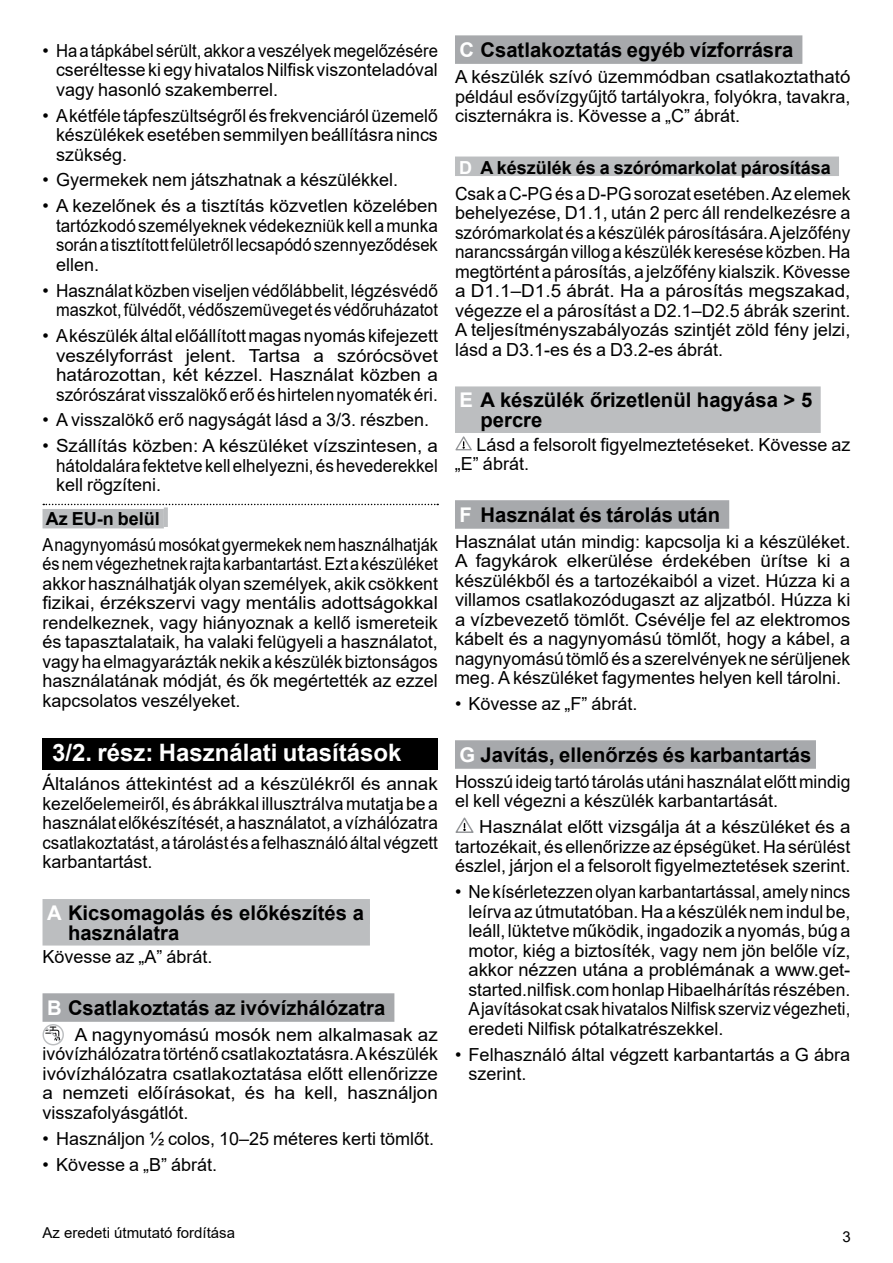
<style>
.page{position:relative;width:893px;height:1263px;background:#fff}
.page>*{position:absolute;margin:0;border:0;box-sizing:border-box;transform-origin:0 0}
.t1{font:700 24px "Arial";color:#fff}
.t2{font:700 20.25px/19.5px "Arial";color:#000}
.t3{font:18px/19.5px "Arial";color:#000;text-align:justify}
.t4{font:18px/19.5px "Arial";color:#000;text-align:justify;scale:1.05 1}
.t5{font:18px/19.5px "Arial";color:#000;text-align:justify;scale:.91 1}
.t6{font:18px/19.5px "Arial";color:#000;text-align:justify;scale:1.04 1}
.t7{font:700 18px "Arial";color:#000}
.t8{font:15px "Arial";color:#000}
.s1{color:#fff}
.s2{font-weight:700;color:#fff}
.s3{font-weight:700}
</style>
<div class="page">
<svg style="left:43px;top:504px;width:395px;height:1px"></svg>
<div style="left:43px;top:509px;width:121px;height:19px;background:#bcbec0"></div>
<hr style="left:164px;top:507px;width:4px;height:20px;background:#bcbec0">
<div style="left:43px;top:738px;width:395px;height:31px;background:#000"></div>
<div style="left:43px;top:899px;width:327px;height:46px;background:#bcbec0"></div>
<div style="left:43px;top:993px;width:351px;height:29px;background:#a7a9ac"></div>
<svg style="left:43px;top:1024px;width:21px;height:21px"></svg>
<div style="left:455px;top:35px;width:347px;height:29px;background:#a7a9ac"></div>
<div style="left:455px;top:157px;width:384px;height:19px;background:#bcbec0"></div>
<div style="left:455px;top:386px;width:366px;height:47px;background:#bcbec0"></div>
<div style="left:455px;top:500px;width:274px;height:29px;background:#a7a9ac"></div>
<div style="left:455px;top:740px;width:361px;height:29px;background:#a7a9ac"></div>
<svg style="left:455px;top:436px;width:17px;height:15px"></svg>
<svg style="left:455px;top:817px;width:19px;height:16px"></svg>
<p class="t3" style="left:56px;top:40px;width:383px;text-indent:-14px">• Ha a tápkábel sérült, akkor a veszélyek megelőzésére cseréltesse ki egy hivatalos Nilfisk viszonteladóval vagy hasonló szakemberrel.</p>
<p class="t3" style="left:56px;top:105px;width:383px;text-indent:-14px">• A kétféle tápfeszültségről és frekvenciáról üzemelő készülékek esetében semmilyen beállításra nincs szükség.</p>
<p class="t3" style="left:43px;top:170px;width:357px">• Gyermekek nem játszhatnak a készülékkel.</p>
<p class="t3" style="left:56px;top:196px;width:383px;text-indent:-14px">• A kezelőnek és a tisztítás közvetlen közelében tartózkodó személyeknek védekezniük kell a munka során a tisztított felületről lecsapódó szennyeződések ellen.</p>
<p class="t3" style="left:43px;top:280px;width:397px;text-align:right">• Használat közben viseljen védőlábbelit, légzésvédő maszkot, fülvédőt, védőszemüveget és védőruházatot</p>
<p class="t3" style="left:56px;top:326px;width:383px;text-indent:-14px">• A készülék által előállított magas nyomás kifejezett veszélyforrást jelent. Tartsa a szórócsövet határozottan, két kézzel. Használat közben a szórószárat visszalökő erő és hirtelen nyomaték éri.</p>
<p class="t3" style="left:43px;top:410px;width:388px">• A visszalökő erő nagyságát lásd a 3/3. részben.</p>
<p class="t3" style="left:56px;top:436px;width:383px;text-indent:-14px">• Szállítás közben: A készüléket vízszintesen, a hátoldalára fektetve kell elhelyezni, és hevederekkel kell rögzíteni.</p>
<p class="t7" style="left:46px;top:506px;width:115px">Az EU-n belül</p>
<p class="t5" style="left:43px;top:534px;width:436px">A nagynyomású mosókat gyermekek nem használhatják és nem végezhetnek rajta karbantartást. Ezt a készüléket akkor használhatják olyan személyek, akik csökkent fizikai, érzékszervi vagy mentális adottságokkal rendelkeznek, vagy hiányoznak a kellő ismereteik és tapasztalataik, ha valaki felügyeli a használatot, vagy ha elmagyarázták nekik a készülék biztonságos használatának módját, és ők megértették az ezzel kapcsolatos veszélyeket.</p>
<h1 class="t1" style="left:52px;top:736px;width:351px">3/2. rész: Használati utasítások</h1>
<p class="t4" style="left:43px;top:774px;width:378px">Általános áttekintést ad a készülékről és annak kezelőelemeiről, és ábrákkal illusztrálva mutatja be a használat előkészítését, a használatot, a vízhálózatra csatlakoztatást, a tárolást és a felhasználó által végzett karbantartást.</p>
<p class="t2" style="left:68px;top:903px;width:298px;text-indent:-21px"><span class="s1">A</span> Kicsomagolás és előkészítés a használatra</p>
<p class="t3" style="left:43px;top:947px;width:172px">Kövesse az „A” ábrát.</p>
<p class="t2" style="left:47px;top:998px;width:340px"><span class="s1">B</span> Csatlakoztatás az ivóvízhálózatra</p>
<p class="t4" style="left:43px;top:1025px;width:378px;text-indent:32px">A nagynyomású mosók nem alkalmasak az ivóvízhálózatra történő csatlakoztatásra. A készülék ivóvízhálózatra csatlakoztatása előtt ellenőrizze a nemzeti előírásokat, és ha kell, használjon visszafolyásgátlót.</p>
<p class="t3" style="left:43px;top:1129px;width:393px">• Használjon ½ colos, 10–25 méteres kerti tömlőt.</p>
<p class="t3" style="left:43px;top:1154px;width:176px">• Kövesse a „B” ábrát.</p>
<p class="t2" style="left:459px;top:40px;width:335px"><span class="s1">C</span> Csatlakoztatás egyéb vízforrásra</p>
<p class="t3" style="left:455px;top:67px;width:397px">A készülék szívó üzemmódban csatlakoztatható például esővízgyűjtő tartályokra, folyókra, tavakra, ciszternákra is. Kövesse a „C” ábrát.</p>
<p class="t3" style="left:455px;top:154px;width:397px;line-height:26px"><span class="s2">D</span> <span class="s3">A készülék és a szórómarkolat párosítása<br></span>Csak a C-PG és a D-PG sorozat esetében. Az elemek</p>
<p class="t3" style="left:455px;top:203px;width:397px">behelyezése, D1.1, után 2 perc áll rendelkezésre a szórómarkolat és a készülék párosítására. A jelzőfény narancssárgán villog a készülék keresése közben. Ha megtörtént a párosítás, a jelzőfény kialszik. Kövesse a D1.1–D1.5 ábrát. Ha a párosítás megszakad, végezze el a párosítást a D2.1–D2.5 ábrák szerint.<br>A teljesítményszabályozás szintjét zöld fény jelzi, lásd a D3.1-es és a D3.2-es ábrát.</p>
<p class="t2" style="left:480px;top:391px;width:333px;text-indent:-21px"><span class="s1">E</span> A készülék őrizetlenül hagyása &gt; 5 percre</p>
<p class="t3" style="left:455px;top:434px;width:397px;text-indent:22px">Lásd a felsorolt figyelmeztetéseket. Kövesse az „E” ábrát.</p>
<p class="t2" style="left:459px;top:505px;width:262px"><span class="s1">F</span> Használat és tárolás után</p>
<p class="t3" style="left:455px;top:532px;width:397px">Használat után mindig: kapcsolja ki a készüléket.<br>A fagykárok elkerülése érdekében ürítse ki a készülékből és a tartozékaiból a vizet. Húzza ki a villamos csatlakozódugaszt az aljzatból. Húzza ki a vízbevezető tömlőt. Csévélje fel az elektromos kábelt és a nagynyomású tömlőt, hogy a kábel, a nagynyomású tömlő és a szerelvények ne sérüljenek meg. A készüléket fagymentes helyen kell tárolni.</p>
<p class="t3" style="left:455px;top:694px;width:184px">• Kövesse az „F” ábrát.</p>
<p class="t2" style="left:459px;top:745px;width:353px"><span class="s1">G</span> Javítás, ellenőrzés és karbantartás</p>
<p class="t3" style="left:455px;top:772px;width:397px">Hosszú ideig tartó tárolás utáni használat előtt mindig el kell végezni a készülék karbantartását.</p>
<p class="t6" style="left:455px;top:817px;width:382px;text-indent:24px">Használat előtt vizsgálja át a készüléket és a tartozékait, és ellenőrizze az épségüket. Ha sérülést észlel, járjon el a felsorolt figyelmeztetések szerint.</p>
<p class="t3" style="left:468px;top:882px;width:383px;text-indent:-14px">• Ne kísérletezzen olyan karbantartással, amely nincs leírva az útmutatóban. Ha a készülék nem indul be, leáll, lüktetve működik, ingadozik a nyomás, búg a motor, kiég a biztosíték, vagy nem jön belőle víz, akkor nézzen utána a problémának a www.get&shy;started.nilfisk.com honlap Hibaelhárítás részében.<br>A javításokat csak hivatalos Nilfisk szerviz végezheti, eredeti Nilfisk pótalkatrészekkel.</p>
<p class="t3" style="left:468px;top:1044px;width:383px;text-indent:-14px">• Felhasználó által végzett karbantartás a G ábra szerint.</p>
<p class="t8" style="left:43px;top:1223px;width:194px">Az eredeti útmutató fordítása</p>
<p class="t8" style="left:843px;top:1226px;width:10px">3</p>
</div>
